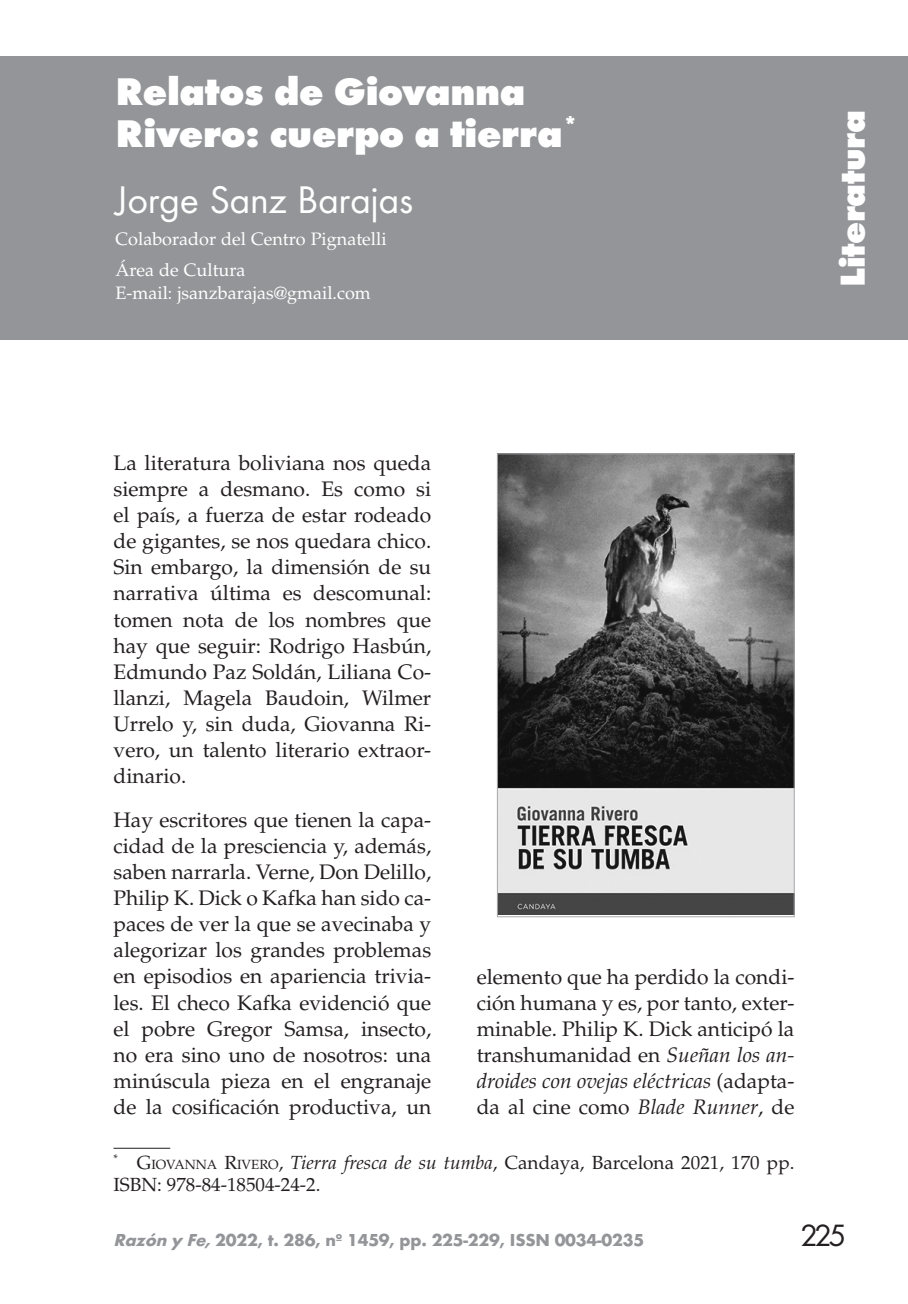
<style>
.page{position:relative;width:908px;height:1304px;background:#fff}
.page>*{position:absolute;margin:0;border:0;box-sizing:border-box;transform-origin:0 0}
.t1{font:800 40px/42px "Futura T";letter-spacing:-.01em;color:#fff}
.t2{font:40px "Futura T";letter-spacing:-.01em;color:#fff}
.t3{font:800 36px "Futura T";letter-spacing:-.01em;color:#fff}
.t4{font:32px "Futura T";color:#231f20}
.t5{font:21px/26.2px "Palatino";color:#231f20;text-align:justify}
.t6{font:19px/22px "Palatino";color:#231f20}
.t7{font:18px/31.6px "Palatino";color:#fff}
.t8{font:700 18px "Futura T";letter-spacing:-.01em;color:#939598}
.s1{font-style:italic}
.s2{font-style:inherit}
.s3{font-size:13.4px}
</style>
<div class="page">
<div style="left:0;top:57px;width:907px;height:283px;background:#939598"></div>
<hr style="left:113px;top:1148px;width:57px;height:1px;background:#231f20">
<img style="left:499px;top:456px;width:293px;height:458px">
<div style="left:497px;top:454px;width:297px;height:463px;border:1px solid #a8a9ad"></div>
<h1 class="t1" style="left:115px;top:70px;width:464px">Relatos de Giovanna<br>Rivero: cuerpo a tierra<sup>*</sup></h1>
<h1 class="t2" style="left:115px;top:177px;width:299px">Jorge Sanz Barajas</h1>
<p class="t7" style="left:115px;top:223px;width:272px">Colaborador del Centro Pignatelli<br>Área de Cultura</p>
<p class="t7" style="left:115px;top:278px;width:257px">E-mail: jsanzbarajas@gmail.com</p>
<h2 class="t3" style="left:830px;top:287px;width:178px;rotate:-90deg">Literatura</h2>
<p class="t5" style="left:113px;top:450px;width:319px">La literatura boliviana nos queda siempre a desmano. Es como si el país, a fuerza de estar rodeado de gigantes, se nos quedara chico.<br>Sin embargo, la dimensión de su narrativa última es descomunal: tomen nota de los nombres que hay que seguir: Rodrigo Hasbún, Edmundo Paz Soldán, Liliana Co&shy;llanzi, Magela Baudoin, Wilmer Urrelo y, sin duda, Giovanna Ri&shy;vero, un talento literario extraor&shy;dinario.</p>
<p class="t5" style="left:113px;top:807px;width:319px">Hay escritores que tienen la capa&shy;cidad de la presciencia y, además, saben narrarla. Verne, Don Delillo, Philip K. Dick o Kafka han sido ca&shy;paces de ver la que se avecinaba y alegorizar los grandes problemas en episodios en apariencia trivia&shy;les. El checo Kafka evidenció que el pobre Gregor Samsa, insecto, no era sino uno de nosotros: una minúscula pieza en el engranaje de la cosificación productiva, un</p>
<p class="t5" style="left:476px;top:964px;width:319px">elemento que ha perdido la condi&shy;ción humana y es, por tanto, exter&shy;minable. Philip K. Dick anticipó la transhumanidad en <span class="s1">Sueñan los an&shy;droides con ovejas eléctricas</span> (adapta&shy;da al cine como <span class="s1">Blade Runner</span>, de</p>
<p class="t6" style="left:113px;top:1151px;width:682px"><sup>*</sup> <span class="s2">G</span><span class="s3">IOVANNA</span> <span class="s2">R</span><span class="s3">IVERO</span><span class="s2">,</span> <span class="s1">Tierra fresca de su tumba</span>, Candaya, Barcelona 2021, 170 pp.<br>ISBN: 978-84-18504-24-2.</p>
<p class="t8" style="left:113px;top:1230px;width:532px"><span class="s1">Razón y Fe,</span>2022, t. 286, nº 1459, pp. 225-229, ISSN 0034-0235</p>
<h3 class="t4" style="left:799px;top:1217px;width:48px">225</h3>
</div>
